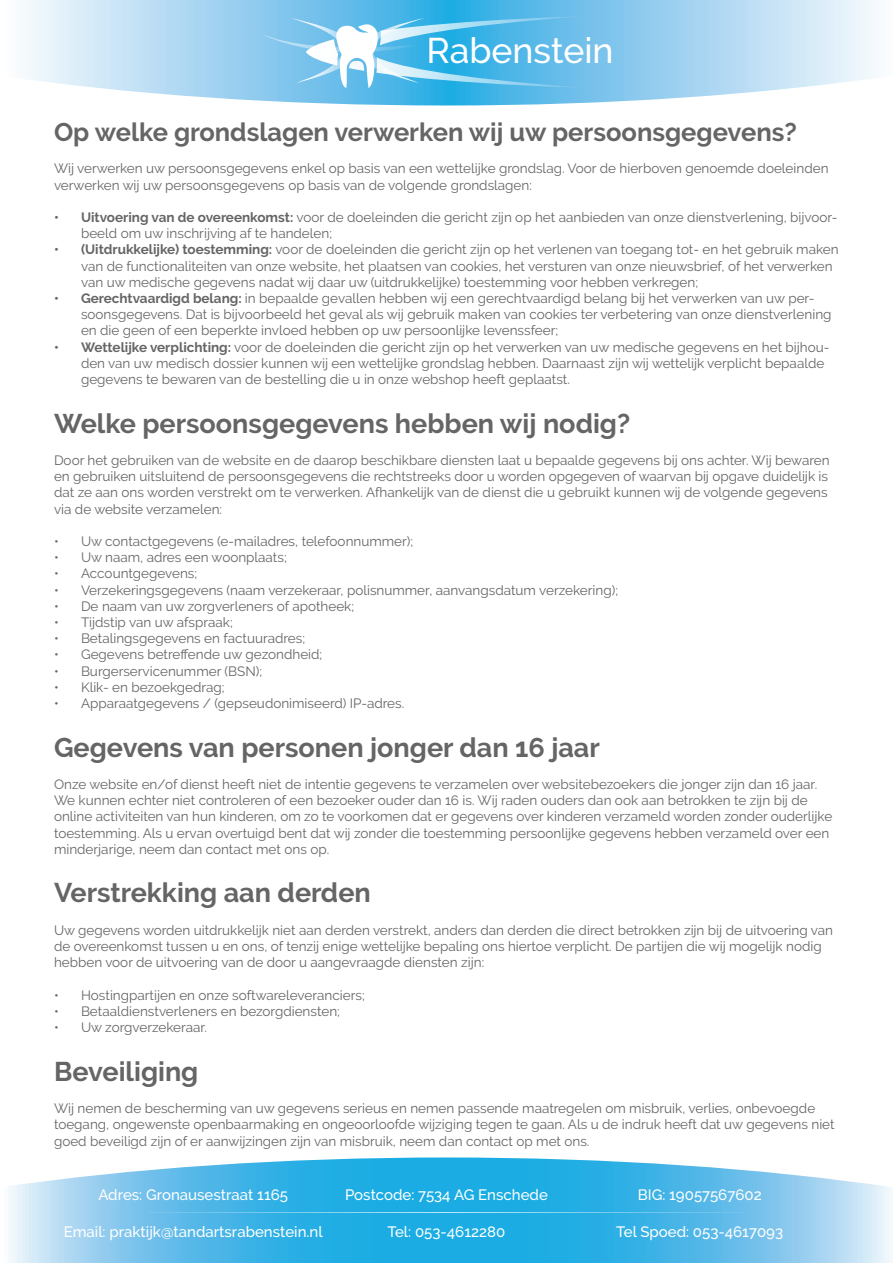
<style>
.page{position:relative;width:893px;height:1263px;background:#fff}
.page>*{position:absolute;margin:0;border:0;box-sizing:border-box;transform-origin:0 0}
.t1{font:500 35.55px "Raleway";color:#fff}
.t2{font:700 27px "Raleway";color:#656565}
.t3{font:700 25.5px "Raleway";color:#656565}
.t4{font:500 15px "Raleway";color:#fff}
.t5{font:13.5px/16.2px "Raleway";color:#656565}
.s1{font-weight:700}
</style>
<div class="page">
<svg style="left:8px;top:1157px;width:885px;height:106px;background:#64c1ea"></svg>
<svg style="left:25px;top:0;width:851px;height:105px;background:#b0daf3"></svg>
<svg style="left:250px;top:16px;width:337px;height:73px;background:#73c5ec"></svg>
<svg style="left:149px;top:1212px;width:595px;height:1px"></svg>
<h1 class="t1" style="left:427px;top:30px;width:188px">Rabenstein</h1>
<h3 class="t3" style="left:54px;top:117px;width:744px">Op welke grondslagen verwerken wij uw persoonsgegevens?</h3>
<p class="t5" style="left:54px;top:160px;width:776px">Wij verwerken uw persoonsgegevens enkel op basis van een wettelijke grondslag. Voor de hierboven genoemde doeleinden verwerken wij uw persoonsgegevens op basis van de volgende grondslagen:</p>
<p class="t5" style="left:81px;top:209px;width:758px;text-indent:-27px"><span class="s1">• Uitvoering van de overeenkomst:</span> voor de doeleinden die gericht zijn op het aanbieden van onze dienstverlening, bijvoor&shy;beeld om uw inschrijving af te handelen;</p>
<p class="t5" style="left:81px;top:241px;width:759px;text-indent:-27px"><span class="s1">• (Uitdrukkelijke) toestemming:</span> voor de doeleinden die gericht zijn op het verlenen van toegang tot- en het gebruik maken van de functionaliteiten van onze website, het plaatsen van cookies, het versturen van onze nieuwsbrief, of het verwerken van uw medische gegevens nadat wij daar uw (uitdrukkelijke) toestemming voor hebben verkregen;</p>
<p class="t5" style="left:81px;top:290px;width:752px;text-indent:-27px"><span class="s1">• Gerechtvaardigd belang:</span> in bepaalde gevallen hebben wij een gerechtvaardigd belang bij het verwerken van uw per&shy;soonsgegevens. Dat is bijvoorbeeld het geval als wij gebruik maken van cookies ter verbetering van onze dienstverlening en die geen of een beperkte invloed hebben op uw persoonlijke levenssfeer;</p>
<p class="t5" style="left:81px;top:339px;width:750px;text-indent:-27px"><span class="s1">• Wettelijke verplichting:</span> voor de doeleinden die gericht zijn op het verwerken van uw medische gegevens en het bijhou&shy;den van uw medisch dossier kunnen wij een wettelijke grondslag hebben. Daarnaast zijn wij wettelijk verplicht bepaalde gegevens te bewaren van de bestelling die u in onze webshop heeft geplaatst.</p>
<h2 class="t2" style="left:54px;top:408px;width:578px">Welke persoonsgegevens hebben wij nodig?</h2>
<p class="t5" style="left:54px;top:452px;width:777px">Door het gebruiken van de website en de daarop beschikbare diensten laat u bepaalde gegevens bij ons achter. Wij bewaren en gebruiken uitsluitend de persoonsgegevens die rechtstreeks door u worden opgegeven of waarvan bij opgave duidelijk is dat ze aan ons worden verstrekt om te verwerken. Afhankelijk van de dienst die u gebruikt kunnen wij de volgende gegevens via de website verzamelen:</p>
<p class="t5" style="left:54px;top:533px;width:361px">• Uw contactgegevens (e-mailadres, telefoonnummer);</p>
<p class="t5" style="left:54px;top:549px;width:234px">• Uw naam, adres een woonplaats;</p>
<p class="t5" style="left:54px;top:565px;width:145px">• Accountgegevens;</p>
<p class="t5" style="left:54px;top:582px;width:566px">• Verzekeringsgegevens (naam verzekeraar, polisnummer, aanvangsdatum verzekering);</p>
<p class="t5" style="left:54px;top:598px;width:302px">• De naam van uw zorgverleners of apotheek;</p>
<p class="t5" style="left:54px;top:614px;width:180px">• Tijdstip van uw afspraak;</p>
<p class="t5" style="left:54px;top:630px;width:253px">• Betalingsgegevens en factuuradres;</p>
<p class="t5" style="left:54px;top:646px;width:270px">• Gegevens betreffende uw gezondheid;</p>
<p class="t5" style="left:54px;top:663px;width:210px">• Burgerservicenummer (BSN);</p>
<p class="t5" style="left:54px;top:679px;width:172px">• Klik- en bezoekgedrag;</p>
<p class="t5" style="left:54px;top:695px;width:352px">• Apparaatgegevens / (gepseudonimiseerd) IP-adres.</p>
<h2 class="t2" style="left:54px;top:732px;width:547px">Gegevens van personen jonger dan 16 jaar</h2>
<p class="t5" style="left:54px;top:776px;width:780px">Onze website en/of dienst heeft niet de intentie gegevens te verzamelen over websitebezoekers die jonger zijn dan 16 jaar.<br>We kunnen echter niet controleren of een bezoeker ouder dan 16 is. Wij raden ouders dan ook aan betrokken te zijn bij de online activiteiten van hun kinderen, om zo te voorkomen dat er gegevens over kinderen verzameld worden zonder ouderlijke toestemming. Als u ervan overtuigd bent dat wij zonder die toestemming persoonlijke gegevens hebben verzameld over een minderjarige, neem dan contact met ons op.</p>
<h2 class="t2" style="left:54px;top:877px;width:318px">Verstrekking aan derden</h2>
<p class="t5" style="left:54px;top:922px;width:781px">Uw gegevens worden uitdrukkelijk niet aan derden verstrekt, anders dan derden die direct betrokken zijn bij de uitvoering van de overeenkomst tussen u en ons, of tenzij enige wettelijke bepaling ons hiertoe verplicht. De partijen die wij mogelijk nodig hebben voor de uitvoering van de door u aangevraagde diensten zijn:</p>
<p class="t5" style="left:54px;top:987px;width:312px">• Hostingpartijen en onze softwareleveranciers;</p>
<p class="t5" style="left:54px;top:1003px;width:287px">• Betaaldienstverleners en bezorgdiensten;</p>
<p class="t5" style="left:54px;top:1019px;width:155px">• Uw zorgverzekeraar.</p>
<h2 class="t2" style="left:54px;top:1056px;width:146px">Beveiliging</h2>
<p class="t5" style="left:54px;top:1100px;width:782px">Wij nemen de bescherming van uw gegevens serieus en nemen passende maatregelen om misbruik, verlies, onbevoegde toegang, ongewenste openbaarmaking en ongeoorloofde wijziging tegen te gaan. Als u de indruk heeft dat uw gegevens niet goed beveiligd zijn of er aanwijzingen zijn van misbruik, neem dan contact op met ons.</p>
<p class="t4" style="left:98px;top:1186px;width:191px">Adres: Gronausestraat 1165</p>
<p class="t4" style="left:64px;top:1223px;width:260px">Email: praktijk@tandartsrabenstein.nl</p>
<p class="t4" style="left:345px;top:1186px;width:204px">Postcode: 7534 AG Enschede</p>
<p class="t4" style="left:388px;top:1223px;width:119px">Tel: 053-4612280</p>
<p class="t4" style="left:638px;top:1186px;width:125px">BIG: 19057567602</p>
<p class="t4" style="left:616px;top:1223px;width:168px">Tel Spoed: 053-4617093</p>
</div>
